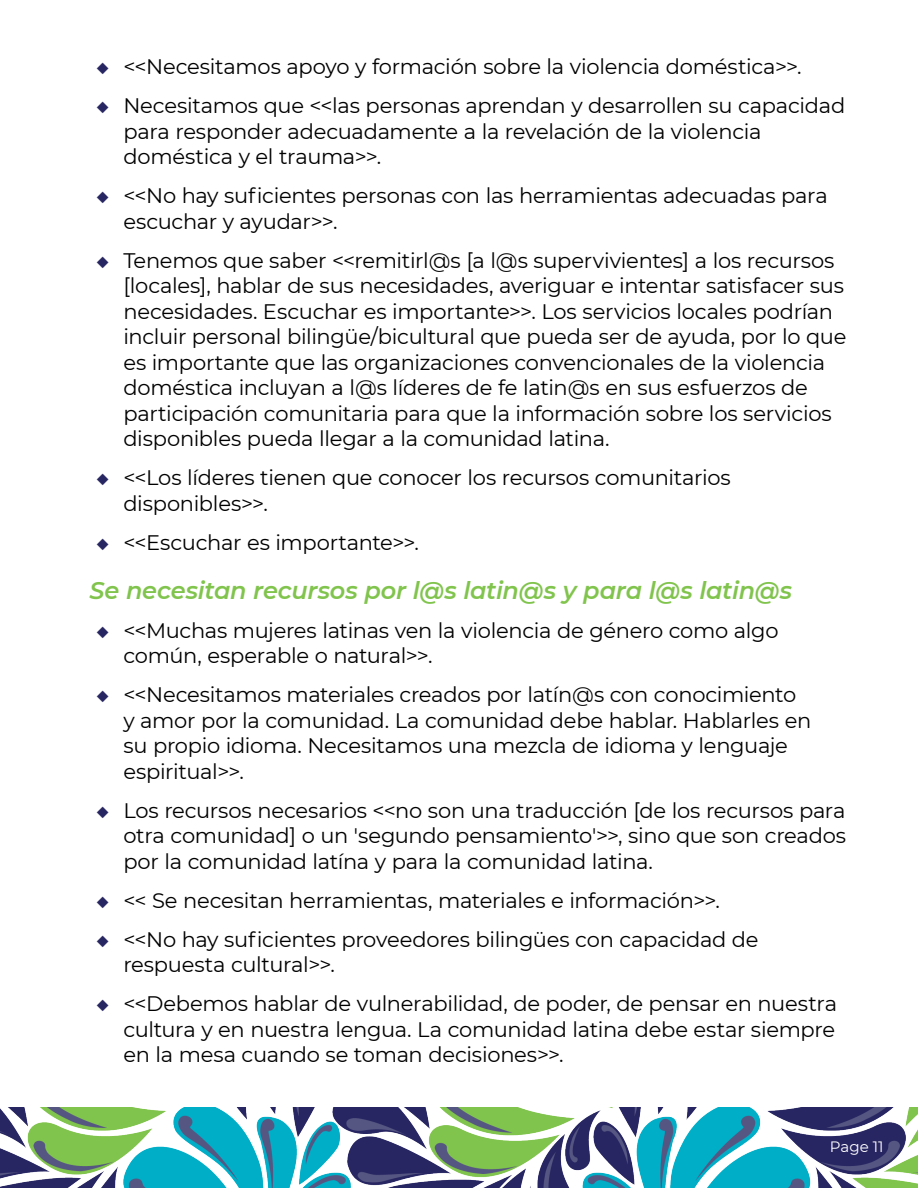
<style>
.page{position:relative;width:918px;height:1188px;background:#fff}
.page>*{position:absolute;margin:0;border:0;box-sizing:border-box;transform-origin:0 0}
.paragraph_header_2nd{font:italic 600 24px "Montserrat";letter-spacing:-.01em;color:#81c44d}
.t1{font:21px/25.5px "Montserrat";letter-spacing:-.015em;color:#000}
.t2{font:15px "Montserrat";color:#fff}
.s1{color:#282662}
</style>
<div class="page">
<img style="left:0;top:1107px;width:918px;height:81px">
<p class="t1" style="left:96px;top:53px;width:707px"><span class="s1">◆</span> &lt;&lt;Necesitamos apoyo y formación sobre la violencia doméstica&gt;&gt;.</p>
<p class="t1" style="left:123px;top:92px;width:723px;text-indent:-27px"><span class="s1">◆</span> Necesitamos que &lt;&lt;las personas aprendan y desarrollen su capacidad para responder adecuadamente a la revelación de la violencia doméstica y el trauma&gt;&gt;.</p>
<p class="t1" style="left:123px;top:182px;width:706px;text-indent:-27px"><span class="s1">◆</span> &lt;&lt;No hay suficientes personas con las herramientas adecuadas para escuchar y ayudar&gt;&gt;.</p>
<p class="t1" style="left:123px;top:247px;width:725px;text-indent:-27px"><span class="s1">◆</span> Tenemos que saber &lt;&lt;remitirl@s [a l@s supervivientes] a los recursos [locales], hablar de sus necesidades, averiguar e intentar satisfacer sus necesidades. Escuchar es importante&gt;&gt;. Los servicios locales podrían incluir personal bilingüe/bicultural que pueda ser de ayuda, por lo que es importante que las organizaciones convencionales de la violencia doméstica incluyan a l@s líderes de fe latin@s en sus esfuerzos de participación comunitaria para que la información sobre los servicios disponibles pueda llegar a la comunidad latina.</p>
<p class="t1" style="left:123px;top:464px;width:609px;text-indent:-27px"><span class="s1">◆</span> &lt;&lt;Los líderes tienen que conocer los recursos comunitarios disponibles&gt;&gt;.</p>
<p class="t1" style="left:96px;top:529px;width:324px"><span class="s1">◆</span> &lt;&lt;Escuchar es importante&gt;&gt;.</p>
<p class="paragraph_header_2nd" style="left:90px;top:573px;width:704px">Se necesitan recursos por l@s latin@s y para l@s latin@s</p>
<p class="t1" style="left:123px;top:617px;width:657px;text-indent:-27px"><span class="s1">◆</span> &lt;&lt;Muchas mujeres latinas ven la violencia de género como algo común, esperable o natural&gt;&gt;.</p>
<p class="t1" style="left:123px;top:681px;width:689px;text-indent:-27px"><span class="s1">◆</span> &lt;&lt;Necesitamos materiales creados por latín@s con conocimiento y amor por la comunidad. La comunidad debe hablar. Hablarles en su propio idioma. Necesitamos una mezcla de idioma y lenguaje espiritual&gt;&gt;.</p>
<p class="t1" style="left:123px;top:797px;width:724px;text-align:justify;text-indent:-27px"><span class="s1">◆</span> Los recursos necesarios &lt;&lt;no son una traducción [de los recursos para otra comunidad] o un 'segundo pensamiento'&gt;&gt;, sino que son creados por la comunidad latína y para la comunidad latina.</p>
<p class="t1" style="left:96px;top:887px;width:625px"><span class="s1">◆</span> &lt;&lt; Se necesitan herramientas, materiales e información&gt;&gt;.</p>
<p class="t1" style="left:123px;top:926px;width:637px;text-indent:-27px"><span class="s1">◆</span> &lt;&lt;No hay suficientes proveedores bilingües con capacidad de respuesta cultural&gt;&gt;.</p>
<p class="t1" style="left:123px;top:990px;width:715px;text-align:justify;text-indent:-27px"><span class="s1">◆</span> &lt;&lt;Debemos hablar de vulnerabilidad, de poder, de pensar en nuestra cultura y en nuestra lengua. La comunidad latina debe estar siempre en la mesa cuando se toman decisiones&gt;&gt;.</p>
<p class="t2" style="left:830px;top:1136px;width:55px">Page 11</p>
</div>
